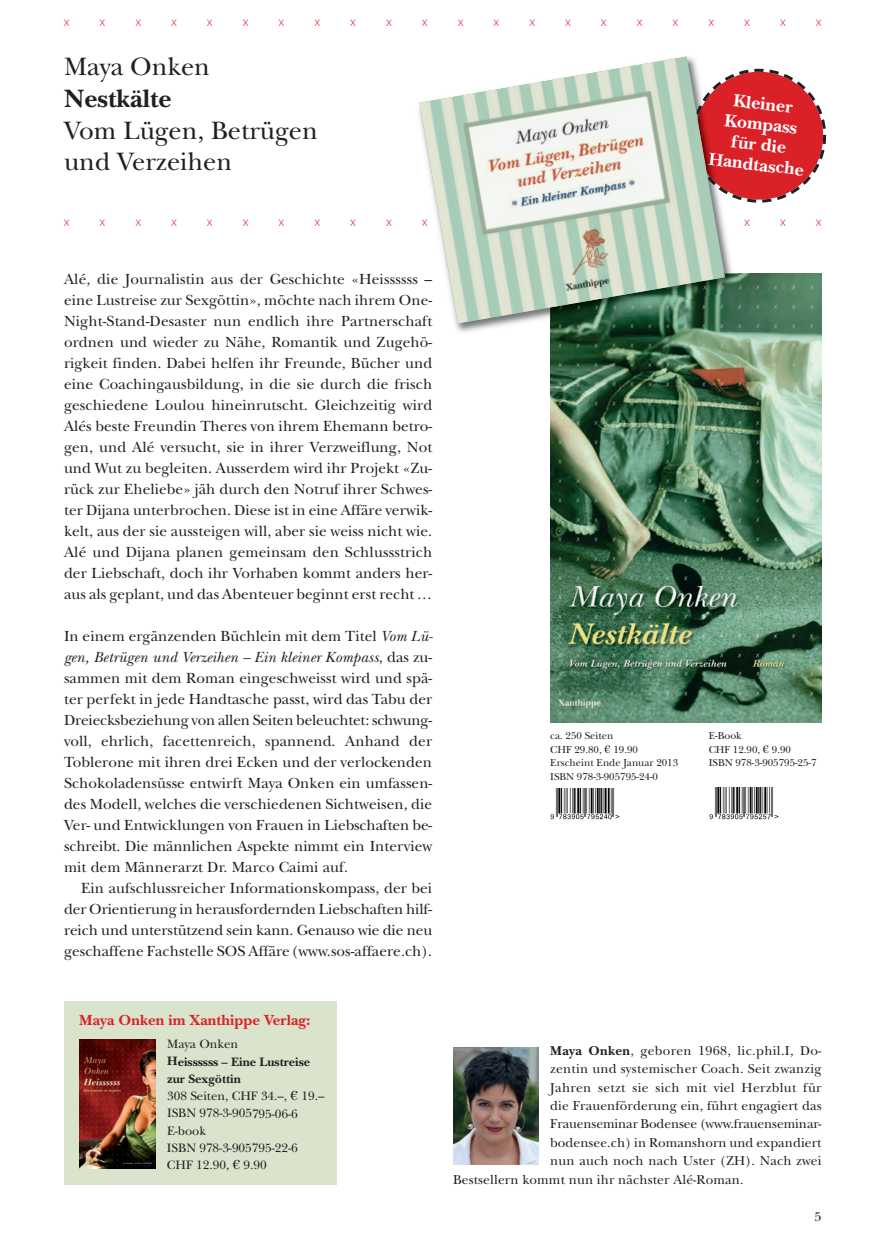
<style>
.page{position:relative;width:885px;height:1248px;background:#fff}
.page>*{position:absolute;margin:0;border:0;box-sizing:border-box;transform-origin:0 0}
.t1{font:26.25px/32px "New Baskerville";color:#231f20}
.t2{font:700 26.25px "New Baskerville";color:#231f20}
.t3{font:700 18.45px/20.2px "New Baskerville";color:#fff;text-align:center}
.t4{font:15.3px/21px "New Baskerville";letter-spacing:.005em;color:#231f20;text-align:justify}
.t5{font:700 15.3px "New Baskerville";letter-spacing:.005em;color:#da2128}
.t6{font:13.5px "New Baskerville";letter-spacing:.01em;color:#231f20}
.t7{font:12.75px/17.2px "New Baskerville";letter-spacing:-.005em;color:#231f20}
.t8{font:10.5px/13.5px "New Baskerville";color:#231f20}
.t9{font:300 9px "Helvetica Neue";color:#da2128}
.s1{font-style:italic}
.s2{font-family:"Linotype Euro Font Ato F"}
.s3{font-weight:700}
</style>
<div class="page">
<svg style="left:738px;top:68px;width:88px;height:135px"></svg>
<div style="left:64px;top:1000px;width:272px;height:184px;background:#dae3cb"></div>
<img style="left:550px;top:273px;width:271px;height:449px">
<img style="left:418px;top:56px;width:320px;height:284px">
<img style="left:724px;top:93px;width:1px;height:100px">
<img style="left:724px;top:273px;width:17px;height:50px">
<img style="left:419px;top:57px;width:305px;height:266px">
<img style="left:453px;top:1047px;width:85px;height:117px">
<img style="left:550px;top:788px;width:69px;height:31px">
<img style="left:709px;top:787px;width:69px;height:32px">
<img style="left:79px;top:1039px;width:77px;height:129px">
<p class="t9" style="left:64px;top:19px;width:7px">X</p>
<p class="t9" style="left:100px;top:19px;width:7px">X</p>
<p class="t9" style="left:136px;top:19px;width:7px">X</p>
<p class="t9" style="left:171px;top:19px;width:7px">X</p>
<p class="t9" style="left:207px;top:19px;width:7px">X</p>
<p class="t9" style="left:243px;top:19px;width:7px">X</p>
<p class="t9" style="left:279px;top:19px;width:7px">X</p>
<p class="t9" style="left:314px;top:19px;width:7px">X</p>
<p class="t9" style="left:350px;top:19px;width:7px">X</p>
<p class="t9" style="left:386px;top:19px;width:7px">X</p>
<p class="t9" style="left:422px;top:19px;width:7px">X</p>
<p class="t9" style="left:458px;top:19px;width:7px">X</p>
<p class="t9" style="left:493px;top:19px;width:7px">X</p>
<p class="t9" style="left:529px;top:19px;width:7px">X</p>
<p class="t9" style="left:565px;top:19px;width:7px">X</p>
<p class="t9" style="left:601px;top:19px;width:7px">X</p>
<p class="t9" style="left:637px;top:19px;width:7px">X</p>
<p class="t9" style="left:672px;top:19px;width:7px">X</p>
<p class="t9" style="left:708px;top:19px;width:7px">X</p>
<p class="t9" style="left:744px;top:19px;width:7px">X</p>
<p class="t9" style="left:780px;top:19px;width:7px">X</p>
<p class="t9" style="left:815px;top:19px;width:7px">X</p>
<h1 class="t1" style="left:64px;top:53px;width:147px">Maya Onken</h1>
<h1 class="t2" style="left:64px;top:89px;width:109px">Nestkälte</h1>
<h1 class="t1" style="left:64px;top:117px;width:255px">Vom Lügen, Betrügen und Verzeihen</h1>
<p class="t3" style="left:716px;top:90px;width:98px;rotate:7deg">Kleiner<br>Kompass für die<br>Handtasche</p>
<p class="t9" style="left:64px;top:219px;width:7px">X</p>
<p class="t9" style="left:100px;top:219px;width:7px">X</p>
<p class="t9" style="left:136px;top:219px;width:7px">X</p>
<p class="t9" style="left:171px;top:219px;width:7px">X</p>
<p class="t9" style="left:207px;top:219px;width:7px">X</p>
<p class="t9" style="left:243px;top:219px;width:7px">X</p>
<p class="t9" style="left:279px;top:219px;width:7px">X</p>
<p class="t9" style="left:314px;top:219px;width:7px">X</p>
<p class="t9" style="left:350px;top:219px;width:7px">X</p>
<p class="t9" style="left:386px;top:219px;width:7px">X</p>
<p class="t9" style="left:422px;top:219px;width:7px">X</p>
<p class="t9" style="left:744px;top:219px;width:7px">X</p>
<p class="t9" style="left:780px;top:219px;width:7px">X</p>
<p class="t9" style="left:815px;top:219px;width:7px">X</p>
<p class="t4" style="left:64px;top:270px;width:369px">Alé, die Journalistin aus der Geschichte «Heissssss – eine Lustreise zur Sexgöttin», möchte nach ihrem One-Night-Stand-Desaster nun endlich ihre Partnerschaft ordnen und wieder zu Nähe, Romantik und Zuge hö - rigkeit finden. Dabei helfen ihr Freunde, Bücher und eine Coachingausbildung, in die sie durch die frisch geschiedene Loulou hineinrutscht. Gleichzeitig wird Alés beste Freundin Theres von ihrem Ehemann betro&shy;gen, und Alé versucht, sie in ihrer Verzweiflung, Not und Wut zu begleiten. Ausserdem wird ihr Projekt «Zu - rück zur Eheliebe» jäh durch den Notruf ihrer Schwes - ter Dijana unterbrochen. Diese ist in eine Affäre verwik&shy;kelt, aus der sie aussteigen will, aber sie weiss nicht wie.<br>Alé und Dijana planen gemeinsam den Schlussstrich der Liebschaft, doch ihr Vorhaben kommt anders her&shy;aus als geplant, und das Abenteuer beginnt erst recht …</p>
<p class="t4" style="left:64px;top:627px;width:369px">In einem ergänzenden Büchlein mit dem Titel <span class="s1">Vom Lü - gen, Betrügen und Verzeihen – Ein kleiner Kom pass</span>, das zu - sammen mit dem Roman eingeschweisst wird und spä&shy;ter perfekt in jede Handtasche passt, wird das Tabu der Dreiecksbeziehung von allen Seiten be leuchtet: schwung - voll, ehrlich, facettenreich, spannend. Anhand der Toblerone mit ihren drei Ecken und der verlockenden Schokoladensüsse entwirft Maya Onken ein umfassen&shy;des Modell, welches die verschiedenen Sichtweisen, die Ver- und Entwicklungen von Frauen in Liebschaften be - schreibt. Die männlichen Aspekte nimmt ein Inter view mit dem Männerarzt Dr. Marco Caimi auf.</p>
<p class="t4" style="left:64px;top:879px;width:369px;text-indent:17px">Ein aufschlussreicher Informationskompass, der bei der Orientierung in herausfordernden Liebschaf ten hilf - reich und unterstützend sein kann. Genauso wie die neu geschaffene Fachstelle SOS Affäre(www.sos-affaere.ch).</p>
<p class="t8" style="left:550px;top:730px;width:129px">ca. 250 Seiten<br>CHF 29.80, <span class="s2">j</span> 19.90<br>Erscheint Ende Januar 2013<br>ISBN 978-3-905795-24-0</p>
<p class="t8" style="left:708px;top:730px;width:109px">E-Book<br>CHF 12.90, <span class="s2">j</span> 9.90<br>ISBN 978-3-905795-25-7</p>
<p class="t5" style="left:79px;top:1014px;width:233px">Maya Onken im Xanthippe Verlag:</p>
<p class="t7" style="left:167px;top:1036px;width:72px">Maya Onken</p>
<p class="t7" style="left:167px;top:1054px;width:159px"><span class="s3">Heissssss – Eine Lustreise zur Sexgöttin<br></span>308 Seiten, CHF 34.–, <span class="s2">j</span> 19.–<br>ISBN 978-3-905795-06-6<br>E-book<br>ISBN 978-3-905795-22-6<br>CHF 12.90, <span class="s2">j</span> 9.90</p>
<p class="t6" style="left:550px;top:1045px;width:273px"><span class="s3">Maya Onken</span>, geboren 1968, lic.phil.I, Do -</p>
<p class="t6" style="left:550px;top:1063px;width:273px">zen tin und systemischer Coach. Seit zwanzig</p>
<p class="t6" style="left:550px;top:1082px;width:273px">Jah ren setzt sie sich mit viel Herzblut für</p>
<p class="t6" style="left:550px;top:1100px;width:273px">die Frauen för derung ein, führt engagiert das</p>
<p class="t6" style="left:550px;top:1119px;width:273px">Frauen se mi nar Bodensee (www.frauenseminar-</p>
<p class="t6" style="left:550px;top:1137px;width:273px">boden see.ch) in Romanshorn und expandiert</p>
<p class="t6" style="left:550px;top:1155px;width:273px">nun auch noch nach Uster (ZH). Nach zwei</p>
<p class="t6" style="left:453px;top:1174px;width:292px">Best sellern kommt nun ihr nächster Alé-Roman.</p>
<p class="t6" style="left:814px;top:1211px;width:9px">5</p>
</div>
